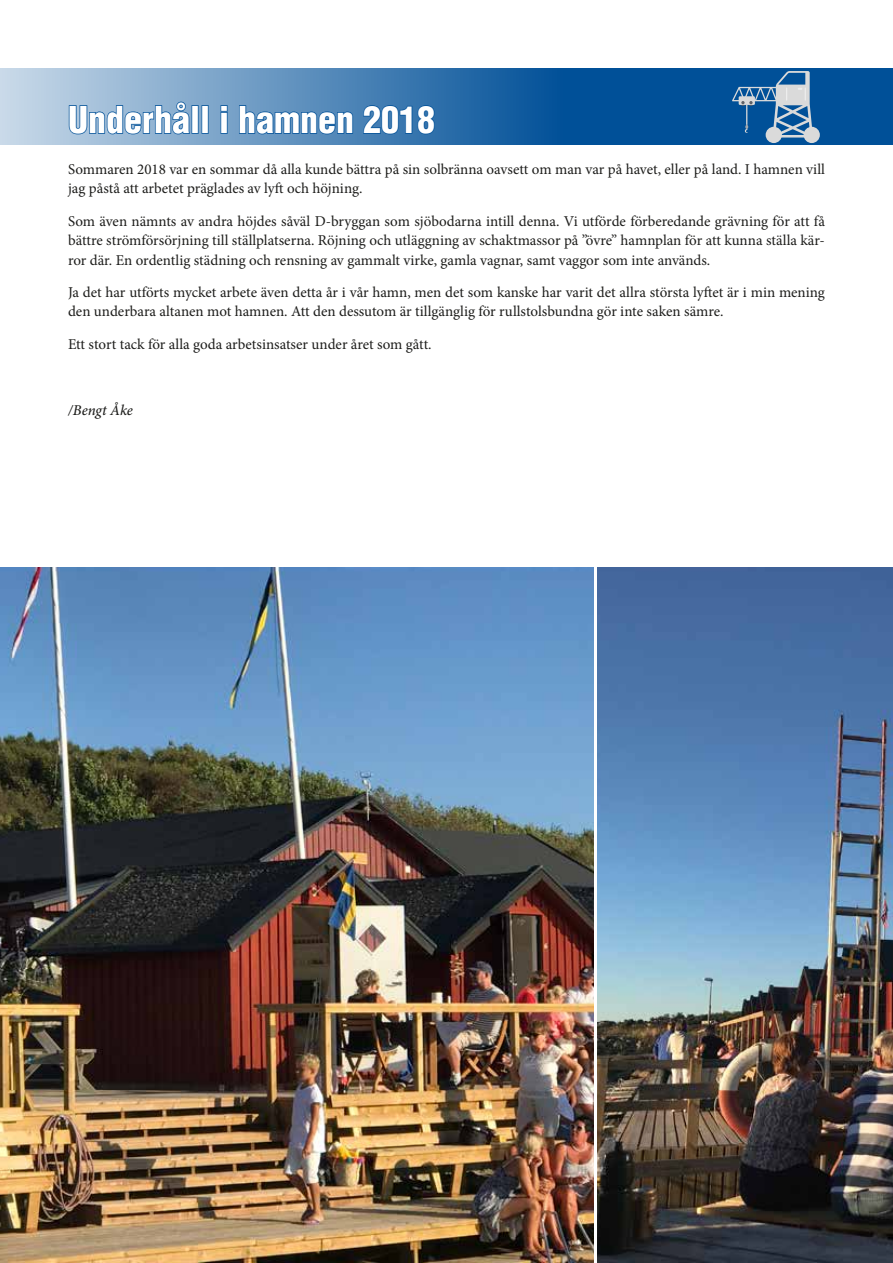
<style>
.page{position:relative;width:893px;height:1263px;background:#fff}
.page>*{position:absolute;margin:0;border:0;box-sizing:border-box;transform-origin:0 0}
.t1{font:900 condensed 36px "Helvetica";color:#fff}
.t2{font:15px/19.5px "Minion Pro";color:#1d1d1b}
.t3{font:italic 500 15px "Minion Pro";letter-spacing:-.005em;color:#1d1d1b}
</style>
<div class="page">
<svg style="left:0;top:68px;width:893px;height:77px;background:#3c79b0"></svg>
<svg style="left:68px;top:101px;width:123px;height:34px;background:#709cc5"></svg>
<div style="left:191px;top:105px;width:8px;height:29px;border:2px solid #005098"></div>
<div style="left:201px;top:105px;width:8px;height:29px;border:2px solid #005098"></div>
<svg style="left:220px;top:104px;width:8px;height:30px"></svg>
<svg style="left:238px;top:104px;width:116px;height:31px;background:#447eb3"></svg>
<svg style="left:362px;top:104px;width:74px;height:31px;background:#2a6ca8"></svg>
<div style="left:766px;top:127px;width:16px;height:16px;background:#dadada;border-radius:50%"></div>
<div style="left:804px;top:127px;width:16px;height:16px;background:#dadada;border-radius:50%"></div>
<svg style="left:732px;top:71px;width:81px;height:67px;background:#4c80ae"></svg>
<img style="left:0;top:567px;width:594px;height:696px">
<img style="left:597px;top:567px;width:296px;height:696px">
<h1 class="t1" style="left:68px;top:97px;width:369px">Underhåll i hamnen 2018</h1>
<p class="t2" style="left:68px;top:159px;width:758px">Sommaren 2018 var en sommar då alla kunde bättra på sin solbränna oavsett om man var på havet, eller på land. I hamnen vill jag påstå att arbetet präglades av lyft och höjning.</p>
<p class="t2" style="left:68px;top:211px;width:758px;text-align:justify">Som även nämnts av andra höjdes såväl D-bryggan som sjöbodarna intill denna. Vi utförde förberedande grävning för att få bättre strömförsörjning till ställplatserna. Röjning och utläggning av schaktmassor på ”övre” hamnplan för att kunna ställa kär&shy;ror där. En ordentlig städning och rensning av gammalt virke, gamla vagnar, samt vaggor som inte används.</p>
<p class="t2" style="left:68px;top:282px;width:758px">Ja det har utförts mycket arbete även detta år i vår hamn, men det som kanske har varit det allra största lyftet är i min mening den underbara altanen mot hamnen. Att den dessutom är tillgänglig för rullstolsbundna gör inte saken sämre.</p>
<p class="t2" style="left:68px;top:334px;width:365px">Ett stort tack för alla goda arbetsinsatser under året som gått.</p>
<p class="t3" style="left:68px;top:399px;width:66px">/Bengt Åke</p>
</div>
